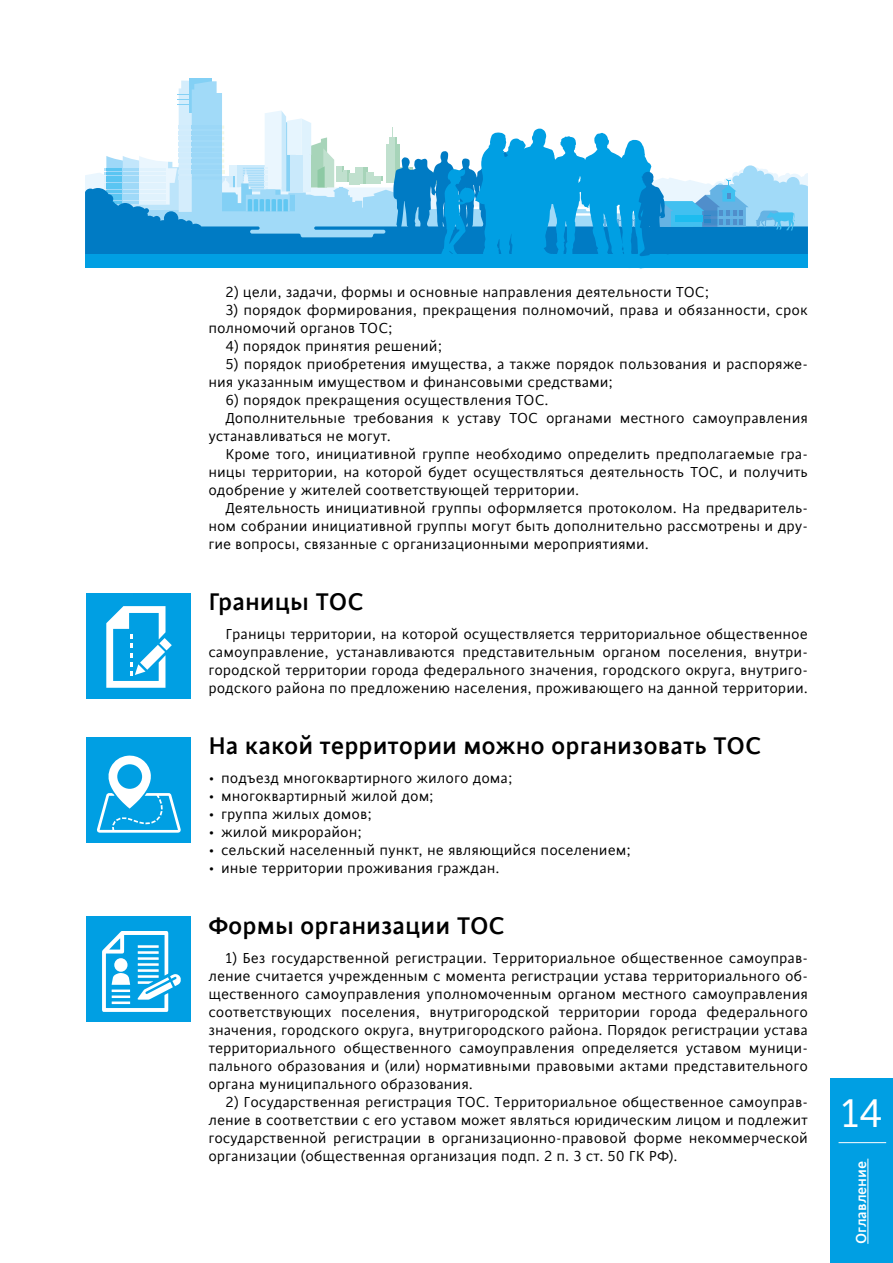
<style>
.page{position:relative;width:893px;height:1263px;background:#fff}
.page>*{position:absolute;margin:0;border:0;box-sizing:border-box;transform-origin:0 0}
.t1{font:45px "Cinta";color:#fff}
.head_small2{font:500 27px "Cinta";color:#000}
.text{font:16.2px/18px "Cinta";color:#000;text-align:justify}
.t2{font:500 16.2px "Cinta";color:#fff}
</style>
<div class="page">
<div style="left:831px;top:1078px;width:62px;height:185px;background:#009fe3"></div>
<hr style="left:867px;top:1158px;width:1px;height:86px;background:#fff">
<hr style="left:838px;top:1142px;width:48px;height:1px;background:#fff">
<div style="left:190px;top:78px;width:22px;height:35px;background:#83d0f5"></div>
<svg style="left:85px;top:188px;width:19px;height:67px"></svg>
<div style="left:85px;top:255px;width:723px;height:13px;background:#009fe3"></div>
<svg style="left:104px;top:81px;width:704px;height:175px"></svg>
<div style="left:86px;top:594px;width:104px;height:105px;background:#009fe3"></div>
<div style="left:86px;top:738px;width:104px;height:105px;background:#009fe3"></div>
<div style="left:86px;top:916px;width:104px;height:106px;background:#009fe3"></div>
<svg style="left:159px;top:638px;width:13px;height:12px"></svg>
<svg style="left:106px;top:606px;width:60px;height:82px"></svg>
<svg style="left:97px;top:755px;width:84px;height:78px"></svg>
<svg style="left:102px;top:931px;width:79px;height:81px"></svg>
<p class="text" style="left:225px;top:283px;width:485px">2) цели, задачи, формы и основные направления деятельности ТОС;</p>
<p class="text" style="left:208px;top:301px;width:601px;text-indent:17px">3) порядок формирования, прекращения полномочий, права и обязанности, срок полномочий органов ТОС;</p>
<p class="text" style="left:225px;top:337px;width:218px">4) порядок принятия решений;</p>
<p class="text" style="left:208px;top:355px;width:601px;text-indent:17px">5) порядок приобретения имущества, а также порядок пользования и распоряже&shy;ния указанным имуществом и финансовыми средствами;</p>
<p class="text" style="left:225px;top:391px;width:325px">6) порядок прекращения осуществления ТОС.</p>
<p class="text" style="left:208px;top:409px;width:601px;text-indent:17px">Дополнительные требования к уставу ТОС органами местного самоуправления устанавливаться не могут.</p>
<p class="text" style="left:208px;top:445px;width:601px;text-indent:17px">Кроме того, инициативной группе необходимо определить предполагаемые гра&shy;ницы территории, на которой будет осуществляться деятельность ТОС, и получить одобрение у жителей соответствующей территории.</p>
<p class="text" style="left:208px;top:499px;width:601px;text-indent:17px">Деятельность инициативной группы оформляется протоколом. На предваритель&shy;ном собрании инициативной группы могут быть дополнительно рассмотрены и дру&shy;гие вопросы, связанные с организационными мероприятиями.</p>
<p class="head_small2" style="left:208px;top:586px;width:157px">Границы ТОС</p>
<p class="text" style="left:208px;top:625px;width:601px;text-indent:17px">Границы территории, на которой осуществляется территориальное общественное самоуправление, устанавливаются представительным органом поселения, внутри&shy;городской территории города федерального значения, городского округа, внутриго&shy;родского района по предложению населения, проживающего на данной территории.</p>
<p class="head_small2" style="left:208px;top:730px;width:555px">На какой территории можно организовать ТОС</p>
<p class="text" style="left:208px;top:769px;width:306px">• подъезд многоквартирного жилого дома;</p>
<p class="text" style="left:208px;top:787px;width:227px">• многоквартирный жилой дом;</p>
<p class="text" style="left:208px;top:805px;width:165px">• группа жилых домов;</p>
<p class="text" style="left:208px;top:823px;width:155px">• жилой микрорайон;</p>
<p class="text" style="left:208px;top:841px;width:424px">• сельский населенный пункт, не являющийся поселением;</p>
<p class="text" style="left:208px;top:859px;width:293px">• иные территории проживания граждан.</p>
<p class="head_small2" style="left:208px;top:910px;width:298px">Формы организации ТОС</p>
<p class="text" style="left:208px;top:949px;width:601px;text-indent:17px">1) Без государственной регистрации. Территориальное общественное самоуправ&shy;ление считается учрежденным с момента регистрации устава территориального об&shy;щественного самоуправления уполномоченным органом местного самоуправления соответствующих поселения, внутригородской территории города федерального значения, городского округа, внутригородского района. Порядок регистрации устава территориального общественного самоуправления определяется уставом муници&shy;пального образования и (или) нормативными правовыми актами представительного органа муниципального образования.</p>
<p class="text" style="left:208px;top:1093px;width:601px;text-indent:17px">2) Государственная регистрация ТОС. Территориальное общественное самоуправ&shy;ление в соответствии с его уставом может являться юридическим лицом и подлежит государственной регистрации в организационно-правовой форме некоммерческой организации (общественная организация подп. 2 п. 3 ст. 50 ГК РФ).</p>
<h1 class="t1" style="left:841px;top:1088px;width:44px">14</h1>
<p class="t2" style="left:852px;top:1244px;width:85px;rotate:-90deg">Оглавление</p>
</div>
